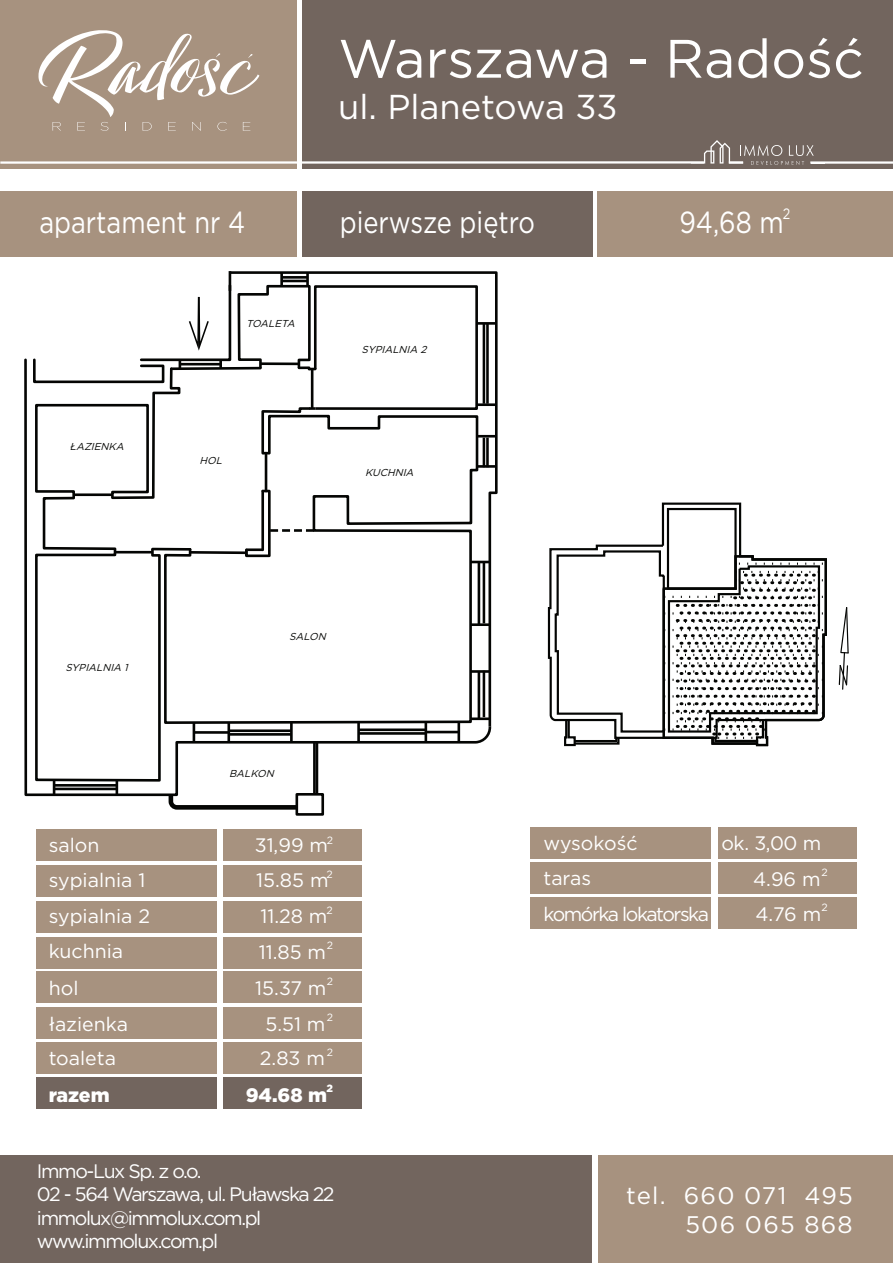
<style>
.page{position:relative;width:893px;height:1263px;background:#fff}
.page>*{position:absolute;margin:0;border:0;box-sizing:border-box;transform-origin:0 0}
.t1{font:54px "Gotham";color:#fff}
.t2{font:34.5px "Gotham";color:#fff}
.t3{font:30.45px "Gotham";color:#fff;scale:.84 1}
.t4{font:24px/28.8px "Gotham";letter-spacing:.05em;color:#fff;text-align:right}
.t5{font:19.5px/23.4px "Gotham";letter-spacing:-.075em;color:#fff}
.t6{font:19.5px "Gotham";letter-spacing:-.025em;color:#fff}
.t7{font:19.5px "Gotham";color:#fff}
.t8{font:900 19.5px "Gotham";color:#fff}
.t9{font:10.5px "Gotham";color:#fff}
.t10{font:900 10.5px "Gotham";color:#fff}
.t11{font:italic 10.05px "Gotham";color:#040503}
</style>
<div class="page">
<div style="left:0;top:191px;width:296px;height:65px;background:#a7927f"></div>
<div style="left:302px;top:191px;width:290px;height:65px;background:#72655e"></div>
<div style="left:597px;top:191px;width:296px;height:65px;background:#a7927f"></div>
<div style="left:530px;top:827px;width:181px;height:31px;background:#a7927f"></div>
<div style="left:718px;top:827px;width:138px;height:31px;background:#a7927f"></div>
<div style="left:530px;top:862px;width:181px;height:31px;background:#a7927f"></div>
<div style="left:718px;top:862px;width:138px;height:31px;background:#a7927f"></div>
<div style="left:530px;top:898px;width:181px;height:31px;background:#a7927f"></div>
<div style="left:718px;top:898px;width:138px;height:31px;background:#a7927f"></div>
<div style="left:36px;top:829px;width:180px;height:31px;background:#a7927f"></div>
<div style="left:223px;top:829px;width:138px;height:31px;background:#a7927f"></div>
<div style="left:36px;top:865px;width:180px;height:31px;background:#a7927f"></div>
<div style="left:223px;top:865px;width:138px;height:31px;background:#a7927f"></div>
<div style="left:36px;top:937px;width:180px;height:31px;background:#a7927f"></div>
<div style="left:223px;top:937px;width:138px;height:31px;background:#a7927f"></div>
<div style="left:36px;top:972px;width:180px;height:31px;background:#a7927f"></div>
<div style="left:223px;top:972px;width:138px;height:31px;background:#a7927f"></div>
<div style="left:36px;top:1007px;width:180px;height:31px;background:#a7927f"></div>
<div style="left:223px;top:1007px;width:138px;height:31px;background:#a7927f"></div>
<div style="left:36px;top:1042px;width:180px;height:31px;background:#a7927f"></div>
<div style="left:223px;top:1042px;width:138px;height:31px;background:#a7927f"></div>
<div style="left:36px;top:1078px;width:180px;height:31px;background:#72655e"></div>
<div style="left:223px;top:1078px;width:138px;height:31px;background:#72655e"></div>
<hr style="left:24px;top:360px;width:3px;height:435px;background:#040503">
<svg style="left:838px;top:607px;width:11px;height:83px"></svg>
<svg style="left:547px;top:502px;width:195px;height:219px"></svg>
<svg style="left:554px;top:507px;width:273px;height:240px"></svg>
<svg style="left:32px;top:273px;width:464px;height:543px"></svg>
<hr style="left:229px;top:271px;width:2px;height:20px;background:#040503">
<div style="left:36px;top:901px;width:180px;height:31px;background:#a7927f"></div>
<div style="left:223px;top:901px;width:138px;height:31px;background:#a7927f"></div>
<div style="left:0;top:0;width:297px;height:168px;background:#a7927f"></div>
<div style="left:302px;top:0;width:591px;height:168px;background:#72655e"></div>
<svg style="left:38px;top:30px;width:221px;height:101px"></svg>
<svg style="left:704px;top:140px;width:110px;height:25px"></svg>
<hr style="left:0;top:161px;width:704px;height:3px;background:#fff">
<hr style="left:810px;top:161px;width:83px;height:3px;background:#fff">
<hr style="left:729px;top:161px;width:14px;height:3px;background:#fff">
<div style="left:0;top:1155px;width:591px;height:108px;background:#72655e"></div>
<div style="left:598px;top:1155px;width:295px;height:108px;background:#a7927f"></div>
<h1 class="t1" style="left:338px;top:24px;width:527px">Warszawa - Radość</h1>
<h2 class="t2" style="left:338px;top:85px;width:281px">ul. Planetowa 33</h2>
<h3 class="t3" style="left:39px;top:202px;width:247px">apartament nr 4</h3>
<h3 class="t3" style="left:340px;top:202px;width:234px">pierwsze piętro</h3>
<h3 class="t3" style="left:679px;top:202px;width:134px">94,68 m<sup>2</sup></h3>
<p class="t11" style="left:70px;top:440px;width:59px">ŁAZIENKA</p>
<p class="t11" style="left:246px;top:317px;width:53px">TOALETA</p>
<p class="t11" style="left:200px;top:454px;width:27px">HOL</p>
<p class="t11" style="left:362px;top:343px;width:70px">SYPIALNIA 2</p>
<p class="t11" style="left:365px;top:465px;width:53px">KUCHNIA</p>
<p class="t11" style="left:65px;top:661px;width:67px">SYPIALNIA 1</p>
<p class="t11" style="left:289px;top:630px;width:41px">SALON</p>
<p class="t11" style="left:229px;top:767px;width:49px">BALKON</p>
<p class="t9" style="left:327px;top:834px;width:8px">2</p>
<p class="t9" style="left:326px;top:868px;width:8px">2</p>
<p class="t6" style="left:49px;top:833px;width:52px">salon</p>
<p class="t6" style="left:255px;top:833px;width:75px">31,99 m</p>
<p class="t7" style="left:49px;top:867px;width:98px">sypialnia 1</p>
<p class="t6" style="left:256px;top:867px;width:74px">15.85 m</p>
<p class="t7" style="left:49px;top:903px;width:103px">sypialnia 2</p>
<p class="t6" style="left:260px;top:903px;width:69px">11.28 m</p>
<p class="t9" style="left:326px;top:904px;width:8px">2</p>
<p class="t7" style="left:49px;top:939px;width:76px">kuchnia</p>
<p class="t6" style="left:259px;top:939px;width:69px">11.85 m</p>
<p class="t9" style="left:327px;top:939px;width:8px">2</p>
<p class="t6" style="left:49px;top:975px;width:31px">hol</p>
<p class="t6" style="left:255px;top:975px;width:73px">15.37 m</p>
<p class="t9" style="left:327px;top:975px;width:8px">2</p>
<p class="t7" style="left:49px;top:1011px;width:81px">łazienka</p>
<p class="t6" style="left:265px;top:1011px;width:62px">5.51 m</p>
<p class="t9" style="left:327px;top:1011px;width:8px">2</p>
<p class="t7" style="left:49px;top:1046px;width:69px">toaleta</p>
<p class="t6" style="left:260px;top:1046px;width:67px">2.83 m</p>
<p class="t9" style="left:327px;top:1045px;width:8px">2</p>
<p class="t8" style="left:49px;top:1081px;width:62px">razem</p>
<p class="t8" style="left:246px;top:1081px;width:83px">94.68 m</p>
<p class="t10" style="left:327px;top:1081px;width:8px">2</p>
<p class="t5" style="left:37px;top:1159px;width:299px">Immo-Lux Sp. z o.o.<br>02 - 564 Warszawa, ul. Puławska 22 immolux@immolux.com.pl www.immolux.com.pl</p>
<p class="t7" style="left:543px;top:830px;width:96px">wysokość</p>
<p class="t6" style="left:721px;top:831px;width:101px">ok. 3,00 m</p>
<p class="t6" style="left:543px;top:866px;width:49px">taras</p>
<p class="t6" style="left:753px;top:867px;width:69px">4.96 m</p>
<p class="t9" style="left:821px;top:865px;width:8px">2</p>
<p class="t5" style="left:543px;top:902px;width:167px">komórka lokatorska</p>
<p class="t6" style="left:755px;top:902px;width:67px">4.76 m</p>
<p class="t9" style="left:821px;top:901px;width:8px">2</p>
<p class="t4" style="left:626px;top:1181px;width:228px">tel. 660 071 495<br>506 065 868</p>
</div>
